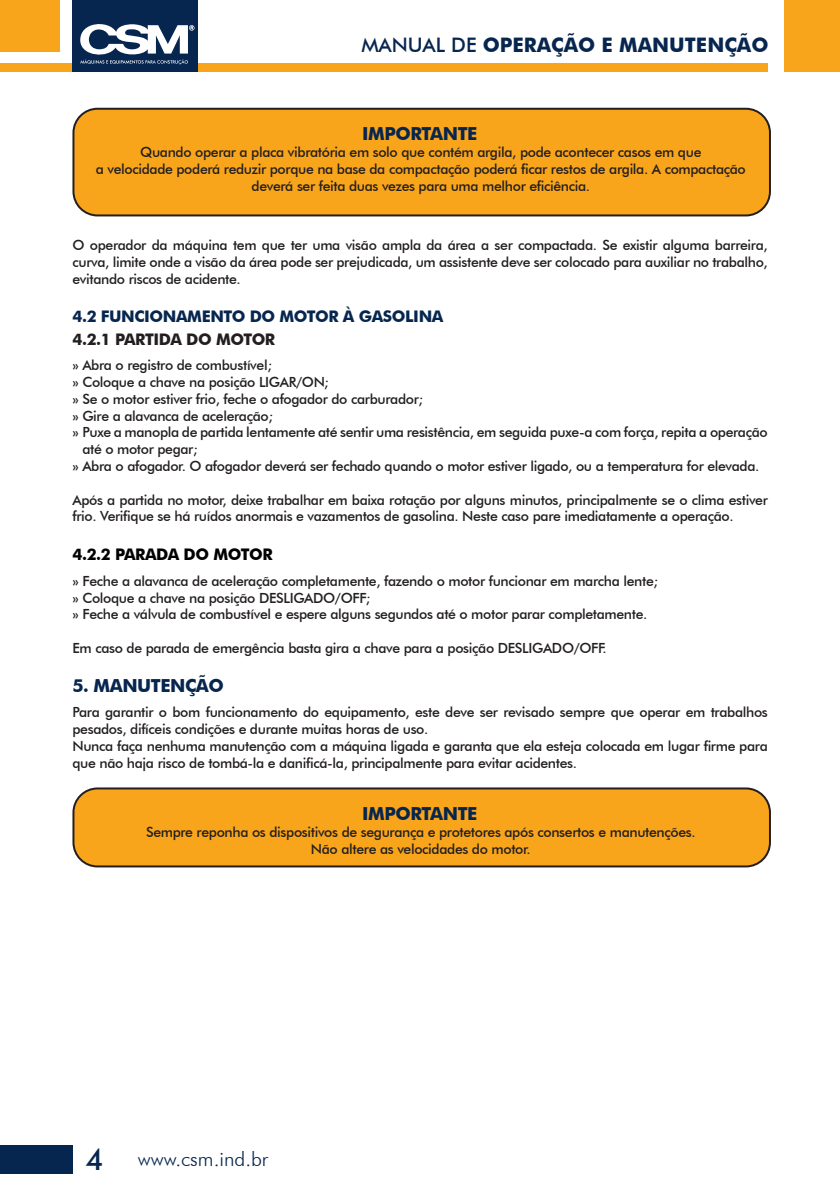
<style>
.page{position:relative;width:840px;height:1191px;background:#fff}
.page>*{position:absolute;margin:0;border:0;box-sizing:border-box;transform-origin:0 0}
.t1{font:700 20px "Futura BT";color:#07264f}
.t2{font:300 20px "Futura BT";color:#07264f}
.t3{font:700 18px "Futura BT";letter-spacing:-.025em;color:#07264f}
.t4{font:700 16px "Futura BT";letter-spacing:-.025em;color:#07264f}
.t5{font:700 16px "Futura BT";letter-spacing:-.025em;color:#231f20}
.t6{font:700 16px "Futura BT";letter-spacing:-.025em;color:#000}
.t7{font:500 14px/16.8px "Futura BT";letter-spacing:-.025em;color:#231f20}
.s1{font-weight:500}
.s2{font-weight:500;font-size:30px}
</style>
<div class="page">
<div style="left:0;top:64px;width:767px;height:8px;background:#f9a51b"></div>
<div style="left:72px;top:0;width:125px;height:72px;background:#07264f"></div>
<svg style="left:80px;top:24px;width:114px;height:40px"></svg>
<div style="left:784px;top:0;width:55px;height:72px;background:#f9a51b"></div>
<div style="left:0;top:0;width:60px;height:52px;background:#f9a51b"></div>
<div style="left:0;top:1145px;width:73px;height:29px;background:#07264f"></div>
<div style="left:73px;top:109px;width:696px;height:106px;background:#f9a51b;border-radius:24px"></div>
<div style="left:72px;top:108px;width:698px;height:108px;border:2px solid #231f20;border-radius:24px"></div>
<div style="left:73px;top:788px;width:696px;height:78px;background:#f9a51b;border-radius:24px"></div>
<div style="left:72px;top:787px;width:698px;height:80px;border:2px solid #231f20;border-radius:24px"></div>
<h1 class="t1" style="left:361px;top:32px;width:408px"><span class="s1">MANUAL DE</span> OPERAÇÃO E MANUTENÇÃO</h1>
<p class="t3" style="left:362px;top:123px;width:117px">IMPORTANTE</p>
<p class="t7" style="left:96px;top:144px;width:651px;text-align:center">Quando operar a placa vibratória em solo que contém argila, pode acontecer casos em que<br>a velocidade poderá reduzir porque na base da compactação poderá ficar restos de argila. A compactação deverá ser feita duas vezes para uma melhor eficiência.</p>
<p class="t7" style="left:72px;top:236px;width:696px;text-align:justify">O operador da máquina tem que ter uma visão ampla da área a ser compactada. Se existir alguma barreira, curva, limite onde a visão da área pode ser prejudicada, um assistente deve ser colocado para auxiliar no trabalho, evitando riscos de acidente.</p>
<p class="t4" style="left:72px;top:307px;width:372px">4.2 FUNCIONAMENTO DO MOTOR À GASOLINA</p>
<p class="t5" style="left:72px;top:329px;width:204px">4.2.1 PARTIDA DO MOTOR</p>
<p class="t7" style="left:72px;top:356px;width:201px">» Abra o registro de combustível;</p>
<p class="t7" style="left:72px;top:373px;width:258px">» Coloque a chave na posição LIGAR/ON;</p>
<p class="t7" style="left:72px;top:390px;width:352px">» Se o motor estiver frio, feche o afogador do carburador;</p>
<p class="t7" style="left:72px;top:407px;width:202px">» Gire a alavanca de aceleração;</p>
<p class="t7" style="left:72px;top:424px;width:696px">» Puxe a manopla de partida lentamente até sentir uma resistência, em seguida puxe-a com força, repita a operação</p>
<p class="t7" style="left:82px;top:440px;width:117px">até o motor pegar;</p>
<p class="t7" style="left:72px;top:457px;width:688px">» Abra o afogador. O afogador deverá ser fechado quando o motor estiver ligado, ou a temperatura for elevada.</p>
<p class="t7" style="left:72px;top:491px;width:696px">Após a partida no motor, deixe trabalhar em baixa rotação por alguns minutos, principalmente se o clima estiver frio. Verifique se há ruídos anormais e vazamentos de gasolina. Neste caso pare imediatamente a operação.</p>
<p class="t6" style="left:72px;top:545px;width:201px">4.2.2 PARADA DO MOTOR</p>
<p class="t7" style="left:72px;top:572px;width:586px">» Feche a alavanca de aceleração completamente, fazendo o motor funcionar em marcha lente; » Coloque a chave na posição DESLIGADO/OFF;<br>» Feche a válvula de combustível e espere alguns segundos até o motor parar completamente.</p>
<p class="t7" style="left:72px;top:639px;width:535px">Em caso de parada de emergência basta gira a chave para a posição DESLIGADO/OFF.</p>
<p class="t3" style="left:72px;top:674px;width:153px">5. MANUTENÇÃO</p>
<p class="t7" style="left:72px;top:704px;width:696px">Para garantir o bom funcionamento do equipamento, este deve ser revisado sempre que operar em trabalhos pesados, difíceis condições e durante muitas horas de uso.<br>Nunca faça nenhuma manutenção com a máquina ligada e garanta que ela esteja colocada em lugar firme para que não haja risco de tombá-la e danificá-la, principalmente para evitar acidentes.</p>
<p class="t3" style="left:362px;top:802px;width:117px">IMPORTANTE</p>
<p class="t7" style="left:146px;top:823px;width:551px;text-align:center">Sempre reponha os dispositivos de segurança e protetores após consertos e manutenções.<br>Não altere as velocidades do motor.</p>
<h1 class="t2" style="left:85px;top:1146px;width:184px"><span class="s2">4</span> www.csm.ind.br</h1>
</div>
